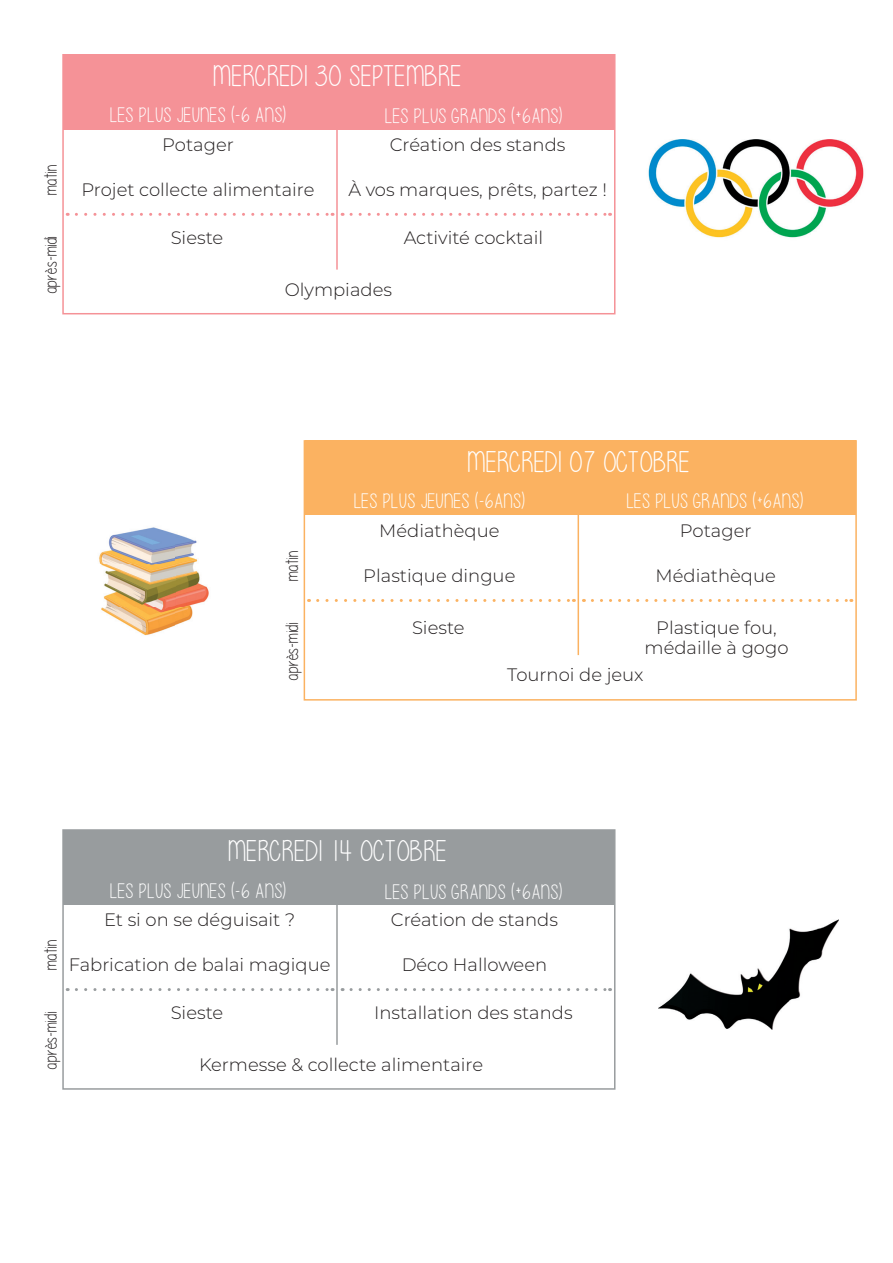
<style>
.page{position:relative;width:893px;height:1263px;background:#fff}
.page>*{position:absolute;margin:0;border:0;box-sizing:border-box;transform-origin:0 0}
.t1{font:30px "Please write me a song";color:#fff}
.t2{font:21px "Please write me a song";color:#fff}
.t3{font:300 18px/19.5px "Montserrat";color:#231f20;text-align:center}
.t4{font:18px "Please write me a song";color:#231f20}
.s1{font-size:22.5px}
</style>
<div class="page">
<div style="left:62px;top:829px;width:553px;height:261px;border:2px solid #989c9e"></div>
<div style="left:63px;top:55px;width:551px;height:74px;background:#f59297"></div>
<svg style="left:76px;top:213px;width:257px;height:3px"></svg>
<div style="left:62px;top:54px;width:553px;height:260px;border:2px solid #f59297"></div>
<hr style="left:336px;top:99px;width:2px;height:171px;background:#f59297">
<svg style="left:351px;top:213px;width:260px;height:3px"></svg>
<div style="left:305px;top:441px;width:551px;height:74px;background:#fbb261"></div>
<svg style="left:318px;top:599px;width:256px;height:3px"></svg>
<div style="left:304px;top:440px;width:553px;height:261px;border:2px solid #fbb261"></div>
<hr style="left:578px;top:485px;width:1px;height:170px;background:#fbb261">
<svg style="left:592px;top:599px;width:260px;height:3px"></svg>
<div style="left:63px;top:830px;width:551px;height:74px;background:#989c9e"></div>
<svg style="left:76px;top:988px;width:257px;height:3px"></svg>
<hr style="left:336px;top:874px;width:2px;height:171px;background:#989c9e">
<svg style="left:351px;top:988px;width:260px;height:3px"></svg>
<img style="left:99px;top:527px;width:110px;height:109px">
<img style="left:648px;top:139px;width:216px;height:99px">
<img style="left:658px;top:920px;width:181px;height:109px">
<p class="t4" style="left:41px;top:195px;width:32px;rotate:-90deg">matin</p>
<p class="t4" style="left:41px;top:293px;width:59px;rotate:-90deg">après-midi</p>
<h1 class="t1" style="left:213px;top:60px;width:250px">MERCREDI 30 SEPTEMBRE</h1>
<p class="t2" style="left:110px;top:104px;width:178px">LES PLUS JEUNES (-6 ANS)</p>
<p class="t2" style="left:385px;top:105px;width:179px">LES PLUS GRANDS (<span class="s1">+</span>6ANS)</p>
<p class="t3" style="left:390px;top:134px;width:177px">Création des stands</p>
<p class="t3" style="left:348px;top:179px;width:260px">À vos marques, prêts, partez !</p>
<p class="t3" style="left:404px;top:227px;width:141px">Activité cocktail</p>
<p class="t3" style="left:285px;top:279px;width:109px">Olympiades</p>
<p class="t3" style="left:162px;top:134px;width:73px">Potager</p>
<p class="t3" style="left:82px;top:179px;width:235px">Projet collecte alimentaire</p>
<p class="t3" style="left:171px;top:227px;width:54px">Sieste</p>
<p class="t4" style="left:283px;top:581px;width:32px;rotate:-90deg">matin</p>
<p class="t4" style="left:283px;top:679px;width:59px;rotate:-90deg">après-midi</p>
<h1 class="t1" style="left:467px;top:447px;width:225px">MERCREDI 07 OCTOBRE</h1>
<p class="t2" style="left:354px;top:490px;width:173px">LES PLUS JEUNES (-6ANS)</p>
<p class="t2" style="left:626px;top:490px;width:179px">LES PLUS GRANDS (+6ANS)</p>
<p class="t3" style="left:379px;top:521px;width:122px">Médiathèque</p>
<p class="t3" style="left:363px;top:566px;width:154px">Plastique dingue</p>
<p class="t3" style="left:412px;top:618px;width:54px">Sieste</p>
<p class="t3" style="left:680px;top:521px;width:73px">Potager</p>
<p class="t3" style="left:656px;top:566px;width:122px">Médiathèque</p>
<p class="t3" style="left:644px;top:618px;width:146px">Plastique fou, médaille à gogo</p>
<p class="t3" style="left:507px;top:664px;width:138px">Tournoi de jeux</p>
<p class="t4" style="left:41px;top:970px;width:32px;rotate:-90deg">matin</p>
<p class="t4" style="left:41px;top:1069px;width:59px;rotate:-90deg">après-midi</p>
<h1 class="t1" style="left:228px;top:836px;width:221px">MERCREDI 14 OCTOBRE</h1>
<p class="t2" style="left:110px;top:880px;width:178px">LES PLUS JEUNES (-6 ANS)</p>
<p class="t2" style="left:385px;top:881px;width:179px">LES PLUS GRANDS (<span class="s1">+</span>6ANS)</p>
<p class="t3" style="left:104px;top:910px;width:192px">Et si on se déguisait ?</p>
<p class="t3" style="left:69px;top:955px;width:263px">Fabrication de balai magique</p>
<p class="t3" style="left:171px;top:1002px;width:54px">Sieste</p>
<p class="t3" style="left:391px;top:910px;width:169px">Création de stands</p>
<p class="t3" style="left:402px;top:955px;width:147px">Déco Halloween</p>
<p class="t3" style="left:374px;top:1002px;width:200px">Installation des stands</p>
<p class="t3" style="left:199px;top:1054px;width:286px">Kermesse &amp; collecte alimentaire</p>
</div>
